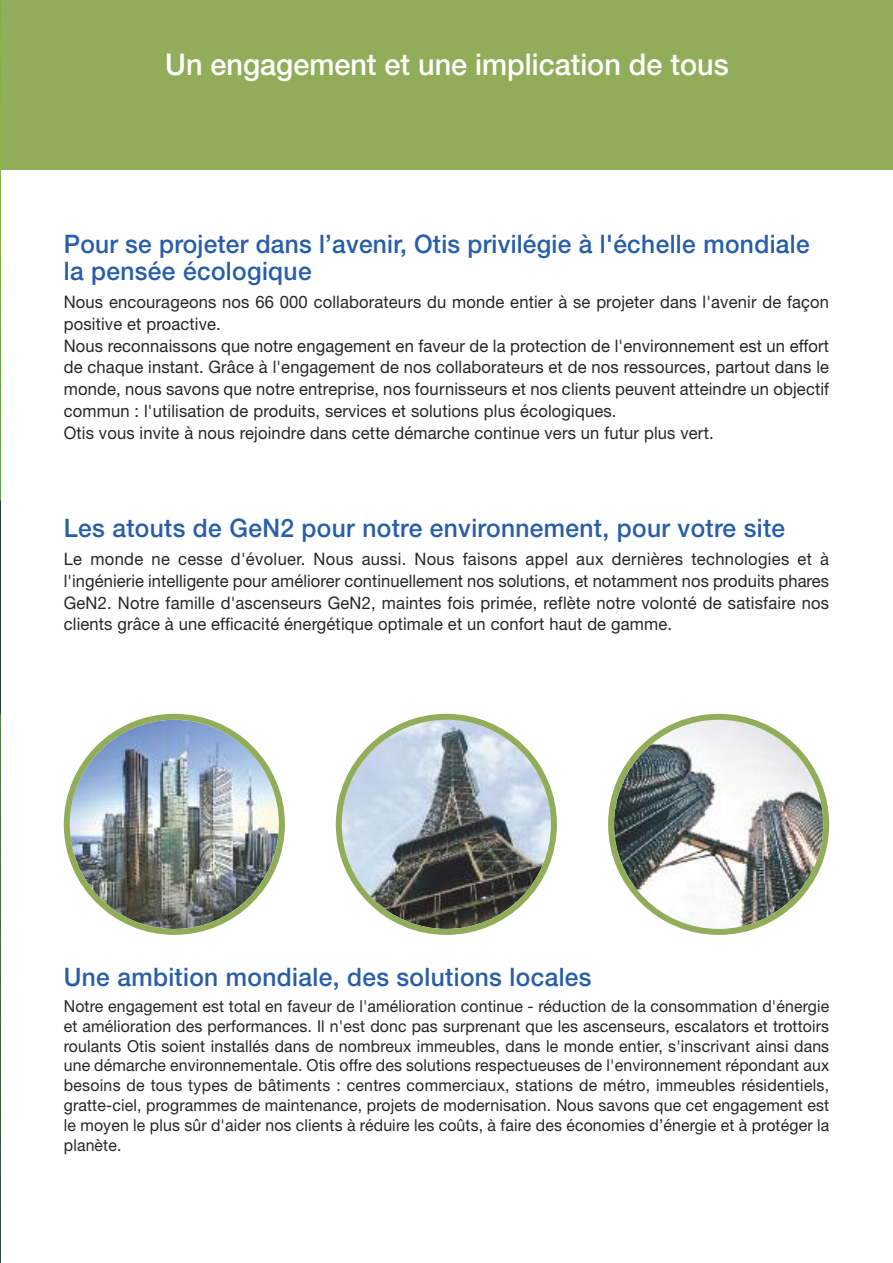
<style>
.page{position:relative;width:893px;height:1263px;background:#fff}
.page>*{position:absolute;margin:0;border:0;box-sizing:border-box;transform-origin:0 0}
.t1{font:500 30px "Helvetica Neue LT Std";color:#fff;scale:.96 1}
.t2{font:500 25.5px/27px "Helvetica Neue LT Std";letter-spacing:.015em;color:#285ea8;scale:.96 1}
.t3{font:17.25px/21.8px "Helvetica Neue LT Std";letter-spacing:.01em;color:#272627;scale:.96 1}
.t4{font:16.5px/19.8px "Helvetica Neue LT Std";letter-spacing:.01em;color:#272627;text-align:justify;scale:.96 1}
</style>
<div class="page">
<div style="left:0;top:0;width:893px;height:170px;background:#92ad5a"></div>
<img style="left:64px;top:714px;width:221px;height:221px">
<svg style="left:336px;top:714px;width:221px;height:221px"></svg>
<svg style="left:608px;top:714px;width:221px;height:221px"></svg>
<img style="left:0;top:0;width:1px;height:1263px">
<h1 class="t1" style="left:165px;top:53px;width:588px">Un engagement et une implication de tous</h1>
<h2 class="t2" style="left:64px;top:233px;width:779px">Pour se projeter dans l’avenir, Otis privilégie à l'échelle mondiale la pensée écologique</h2>
<p class="t3" style="left:64px;top:293px;width:799px">Nous encourageons nos 66 000 collaborateurs du monde entier à se projeter dans l'avenir de façon positive et proactive.<br>Nous reconnaissons que notre engagement en faveur de la protection de l'environnement est un effort de chaque instant. Grâce à l'engagement de nos collaborateurs et de nos ressources, partout dans le monde, nous savons que notre entreprise, nos fournisseurs et nos clients peuvent atteindre un objectif commun : l'utilisation de produits, services et solutions plus écologiques.<br>Otis vous invite à nous rejoindre dans cette démarche continue vers un futur plus vert.</p>
<h2 class="t2" style="left:64px;top:517px;width:753px">Les atouts de GeN2 pour notre environnement, pour votre site</h2>
<p class="t3" style="left:64px;top:550px;width:799px;text-align:justify">Le monde ne cesse d'évoluer. Nous aussi. Nous faisons appel aux dernières technologies et à l'ingénierie intelligente pour améliorer continuellement nos solutions, et notamment nos produits phares GeN2. Notre famille d'ascenseurs GeN2, maintes fois primée, reflète notre volonté de satisfaire nos clients grâce à une efficacité énergétique optimale et un confort haut de gamme.</p>
<h2 class="t2" style="left:64px;top:965px;width:551px">Une ambition mondiale, des solutions locales</h2>
<p class="t4" style="left:64px;top:998px;width:799px">Notre engagement est total en faveur de l'amélioration continue - réduction de la consommation d'énergie et amélioration des performances. Il n'est donc pas surprenant que les ascenseurs, escalators et trottoirs roulants Otis soient installés dans de nombreux immeubles, dans le monde entier, s'inscrivant ainsi dans une démarche environnementale. Otis offre des solutions respectueuses de l'environnement répondant aux besoins de tous types de bâtiments : centres commerciaux, stations de métro, immeubles résidentiels, gratte-ciel, programmes de maintenance, projets de modernisation. Nous savons que cet engagement est le moyen le plus sûr d'aider nos clients à réduire les coûts, à faire des économies d’énergie et à protéger la planète.</p>
</div>
